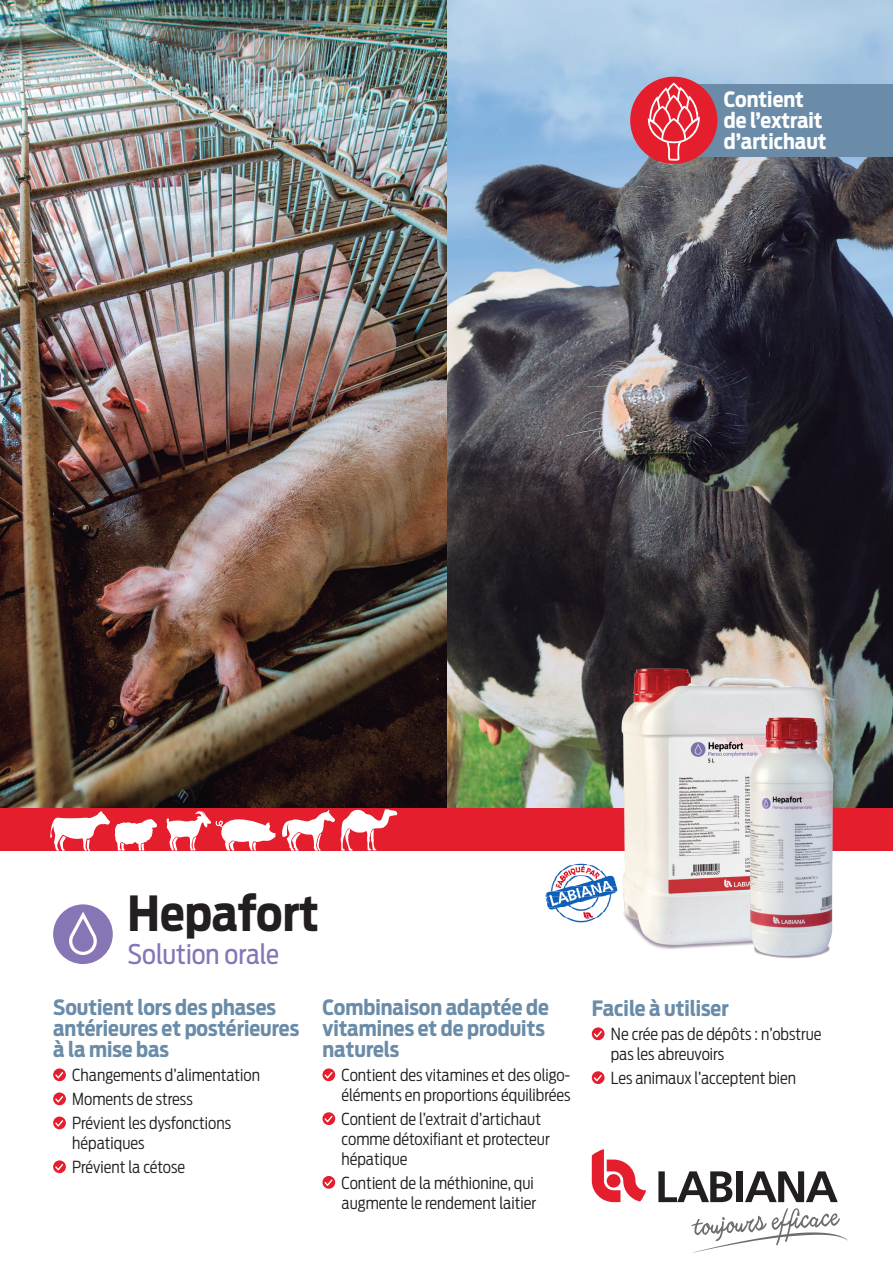
<style>
.page{position:relative;width:893px;height:1263px;background:#fff}
.page>*{position:absolute;margin:0;border:0;box-sizing:border-box;transform-origin:0 0}
.t1{font:700 48px "Antenna Cond";color:#231f20}
.t2{font:27px "Antenna Cond";color:#8776b6}
.portada_titular{font:700 21px/21px "Antenna Cond";color:#6a8ca8}
.portada_titular-2{font:700 21px/21px "Antenna Cond";color:#fff}
.portada_texto{font:300 16.5px/19.8px "Antenna Cond";color:#231f20}
</style>
<div class="page">
<img style="left:0;top:0;width:893px;height:808px">
<div style="left:0;top:808px;width:893px;height:42px;background:#e41e2c"></div>
<div style="left:53px;top:904px;width:60px;height:60px;background:#8776b6;border-radius:50%"></div>
<svg style="left:69px;top:912px;width:28px;height:43px"></svg>
<svg style="left:50px;top:811px;width:107px;height:40px"></svg>
<svg style="left:166px;top:811px;width:109px;height:39px"></svg>
<svg style="left:282px;top:809px;width:115px;height:42px"></svg>
<div style="left:676px;top:84px;width:217px;height:72px;background:#6a8ca8"></div>
<div style="left:630px;top:77px;width:87px;height:87px;background:#e41e2c;border-radius:50%"></div>
<svg style="left:648px;top:82px;width:52px;height:79px"></svg>
<svg style="left:53px;top:1068px;width:13px;height:13px"></svg>
<svg style="left:53px;top:1092px;width:13px;height:13px"></svg>
<svg style="left:53px;top:1116px;width:13px;height:13px"></svg>
<svg style="left:53px;top:1160px;width:13px;height:13px"></svg>
<svg style="left:322px;top:1068px;width:13px;height:13px"></svg>
<svg style="left:322px;top:1112px;width:13px;height:13px"></svg>
<svg style="left:322px;top:1176px;width:13px;height:13px"></svg>
<svg style="left:592px;top:1027px;width:12px;height:13px"></svg>
<svg style="left:592px;top:1071px;width:12px;height:13px"></svg>
<svg style="left:658px;top:1171px;width:74px;height:31px"></svg>
<div style="left:736px;top:1171px;width:6px;height:31px;background:#231f20"></div>
<svg style="left:745px;top:1171px;width:93px;height:31px"></svg>
<svg style="left:592px;top:1149px;width:54px;height:53px"></svg>
<svg style="left:691px;top:1208px;width:157px;height:44px"></svg>
<img style="left:602px;top:607px;width:233px;height:342px">
<img style="left:727px;top:693px;width:130px;height:266px">
<img style="left:573px;top:860px;width:34px;height:5px">
<img style="left:562px;top:865px;width:50px;height:5px">
<img style="left:556px;top:870px;width:59px;height:6px">
<img style="left:553px;top:876px;width:64px;height:5px">
<img style="left:545px;top:881px;width:74px;height:26px">
<img style="left:548px;top:907px;width:69px;height:5px">
<img style="left:558px;top:912px;width:56px;height:6px">
<img style="left:566px;top:918px;width:44px;height:5px">
<img style="left:602px;top:923px;width:3px;height:5px">
<p class="portada_titular-2" style="left:724px;top:89px;width:104px">Contient de l’extrait d’artichaut</p>
<p class="t1" style="left:128px;top:885px;width:193px">Hepafort</p>
<p class="t2" style="left:128px;top:938px;width:153px">Solution orale</p>
<p class="portada_titular" style="left:53px;top:997px;width:248px">Soutient lors des phases antérieures et postérieures à la mise bas</p>
<p class="portada_texto" style="left:72px;top:1065px;width:189px">Changements d’alimentation</p>
<p class="portada_texto" style="left:72px;top:1089px;width:122px">Moments de stress</p>
<p class="portada_texto" style="left:72px;top:1113px;width:160px">Prévient les dysfonctions hépatiques</p>
<p class="portada_texto" style="left:72px;top:1157px;width:114px">Prévient la cétose</p>
<p class="portada_titular" style="left:322px;top:997px;width:228px">Combinaison adaptée de vitamines et de produits naturels</p>
<p class="portada_texto" style="left:342px;top:1065px;width:230px">Contient des vitamines et des oligo&shy;éléments en proportions équilibrées</p>
<p class="portada_texto" style="left:342px;top:1109px;width:210px">Contient de l’extrait d’artichaut comme détoxifiant et protecteur hépatique</p>
<p class="portada_texto" style="left:342px;top:1173px;width:196px">Contient de la méthionine, qui augmente le rendement laitier</p>
<p class="portada_titular" style="left:592px;top:998px;width:138px">Facile à utiliser</p>
<p class="portada_texto" style="left:611px;top:1024px;width:212px">Ne crée pas de dépôts : n’obstrue pas les abreuvoirs</p>
<p class="portada_texto" style="left:611px;top:1068px;width:187px">Les animaux l’acceptent bien</p>
</div>
